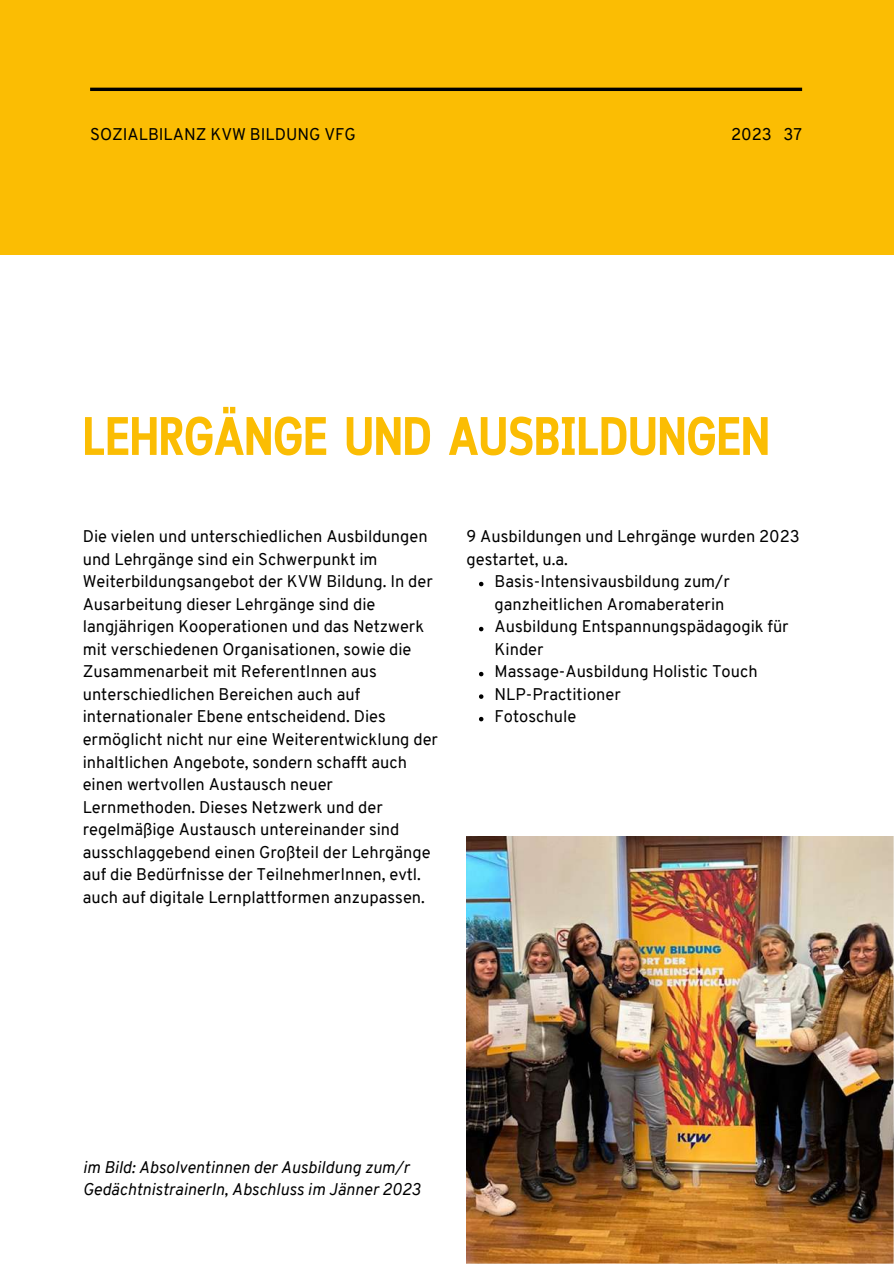
<style>
.page{position:relative;width:894px;height:1264px;background:#fff}
.page>*{position:absolute;margin:0;border:0;box-sizing:border-box;transform-origin:0 0}
.t1{font:700 54px "Cloud Cond";color:#fbbd03}
.t2{font:16.5px/22.5px "Overpass";color:#000}
.t3{font:italic 16.5px/22.5px "Overpass";color:#000}
</style>
<div class="page">
<div style="left:0;top:0;width:893px;height:254px;background:#fbbd03"></div>
<hr style="left:90px;top:88px;width:711px;height:3px;background:#000">
<img style="left:466px;top:836px;width:427px;height:426px">
<svg style="left:479px;top:582px;width:4px;height:4px"></svg>
<svg style="left:479px;top:627px;width:4px;height:4px"></svg>
<svg style="left:479px;top:672px;width:4px;height:4px"></svg>
<svg style="left:479px;top:694px;width:4px;height:5px"></svg>
<svg style="left:479px;top:717px;width:4px;height:4px"></svg>
<p class="t2" style="left:90px;top:124px;width:267px">SOZIALBILANZ KVW BILDUNG VFG</p>
<p class="t2" style="left:730px;top:124px;width:72px">2023 37</p>
<h1 class="t1" style="left:83px;top:415px;width:688px">LEHRGÄNGE UND AUSBILDUNGEN</h1>
<p class="t2" style="left:83px;top:527px;width:357px">Die vielen und unterschiedlichen Ausbildungen und Lehrgänge sind ein Schwerpunkt im Weiterbildungsangebot der KVW Bildung. In der Ausarbeitung dieser Lehrgänge sind die langjährigen Kooperationen und das Netzwerk mit verschiedenen Organisationen, sowie die Zusammenarbeit mit ReferentInnen aus unterschiedlichen Bereichen auch auf internationaler Ebene entscheidend. Dies ermöglicht nicht nur eine Weiterentwicklung der inhaltlichen Angebote, sondern schafft auch einen wertvollen Austausch neuer Lernmethoden. Dieses Netzwerk und der regelmäßige Austausch untereinander sind ausschlaggebend einen Großteil der Lehrgänge auf die Bedürfnisse der TeilnehmerInnen, evtl. auch auf digitale Lernplattformen anzupassen.</p>
<p class="t2" style="left:466px;top:527px;width:335px">9 Ausbildungen und Lehrgänge wurden 2023</p>
<p class="t2" style="left:466px;top:549px;width:103px">gestartet, u.a.</p>
<p class="t2" style="left:494px;top:572px;width:236px">Basis-Intensivausbildung zum/r</p>
<p class="t2" style="left:494px;top:594px;width:231px">ganzheitlichen Aromaberaterin</p>
<p class="t2" style="left:494px;top:617px;width:295px">Ausbildung Entspannungspädagogik für</p>
<p class="t2" style="left:494px;top:639px;width:50px">Kinder</p>
<p class="t2" style="left:494px;top:662px;width:264px">Massage-Ausbildung Holistic Touch</p>
<p class="t2" style="left:494px;top:684px;width:128px">NLP-Practitioner</p>
<p class="t2" style="left:494px;top:707px;width:83px">Fotoschule</p>
<p class="t3" style="left:83px;top:1157px;width:339px">im Bild: Absolventinnen der Ausbildung zum/r<br>GedächtnistrainerIn, Abschluss im Jänner 2023</p>
</div>
